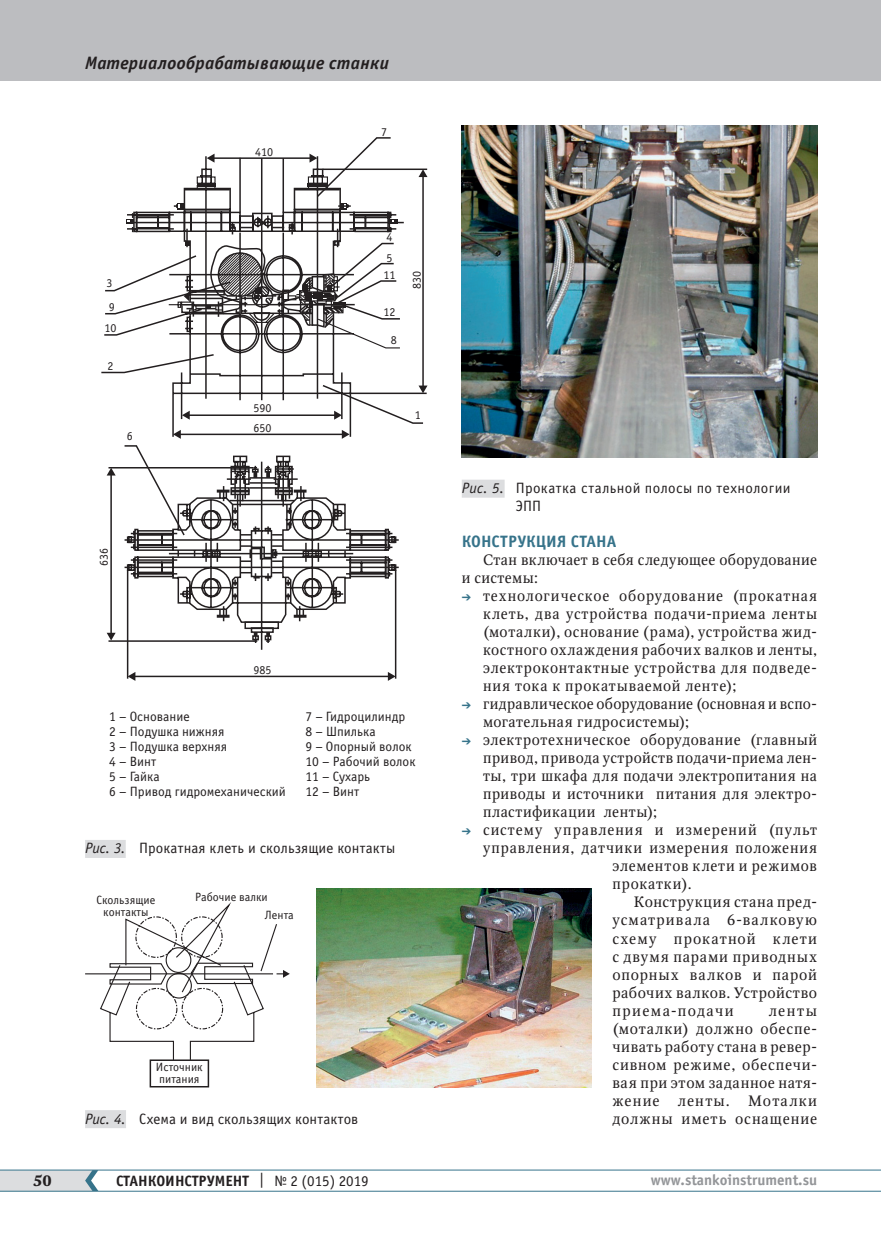
<style>
.page{position:relative;width:881px;height:1234px;background:#fff}
.page>*{position:absolute;margin:0;border:0;box-sizing:border-box;transform-origin:0 0}
.t1{font:italic 700 18px "Officina Sans C";letter-spacing:.015em;color:#231f20}
.t2{font:700 16.5px "Officina Sans C";letter-spacing:.005em;color:#36738a}
.t3{font:15px/18px "Octava";letter-spacing:.05em;color:#231f20;text-align:justify}
.t4{font:15px/18px "Officina Sans C";letter-spacing:.015em;color:#231f20}
.t5{font:15px/18px "Octava";letter-spacing:.025em;color:#231f20}
.t6{font:15px "Octava";letter-spacing:.07em;color:#231f20}
.t7{font:700 15px "Officina Sans C";color:#231f20}
.t8{font:700 15px "Officina Sans C";color:#939598}
.t9{font:15px "Octava";letter-spacing:.075em;color:#231f20}
.t10{font:15px "Octava";letter-spacing:.09em;color:#231f20}
.t11{font:700 15px "Octava";color:#231f20}
.t12{font:13.5px/15px "Officina Sans C";color:#231f20}
.t13{font:12px/12px "Officina Sans C";color:#231f20}
.s1{font-style:italic}
.s2{color:#36738a}
.s3{font-weight:400}
</style>
<div class="page">
<hr style="left:0;top:1190px;width:880px;height:1px;background:#36738a">
<hr style="left:0;top:1169px;width:880px;height:1px;background:#36738a">
<svg style="left:0;top:1169px;width:98px;height:21px"></svg>
<div style="left:0;top:0;width:880px;height:81px;background:#bcbdc0"></div>
<svg style="left:110px;top:468px;width:287px;height:212px"></svg>
<svg style="left:107px;top:468px;width:9px;height:7px"></svg>
<svg style="left:107px;top:632px;width:9px;height:8px"></svg>
<hr style="left:395px;top:570px;width:1px;height:108px;background:#231f20">
<hr style="left:108px;top:640px;width:146px;height:1px;background:#231f20">
<hr style="left:108px;top:467px;width:145px;height:1px;background:#231f20">
<hr style="left:134px;top:675px;width:255px;height:2px;background:#231f20">
<svg style="left:128px;top:671px;width:7px;height:9px"></svg>
<svg style="left:388px;top:671px;width:7px;height:9px"></svg>
<svg style="left:101px;top:154px;width:326px;height:270px"></svg>
<svg style="left:123px;top:430px;width:276px;height:193px"></svg>
<div style="left:149px;top:1059px;width:60px;height:28px;border:2px solid #231f20"></div>
<hr style="left:85px;top:973px;width:188px;height:1px;background:#231f20">
<svg style="left:99px;top:902px;width:191px;height:158px"></svg>
<img style="left:316px;top:888px;width:275px;height:199px">
<div style="left:85px;top:1109px;width:41px;height:18px;background:#dcdddf"></div>
<img style="left:461px;top:125px;width:355px;height:332px">
<div style="left:461px;top:479px;width:43px;height:18px;background:#dcdddf"></div>
<div style="left:85px;top:839px;width:41px;height:18px;background:#dcdddf"></div>
<p class="t1" style="left:85px;top:53px;width:305px">Материалообрабатывающие станки</p>
<p class="t13" style="left:106px;top:271px;width:10px;line-height:24px">3<br>9</p>
<p class="t13" style="left:104px;top:322px;width:13px">10</p>
<p class="t13" style="left:107px;top:360px;width:7px">2</p>
<p class="t13" style="left:127px;top:430px;width:7px">6</p>
<p class="t13" style="left:98px;top:565px;width:19px;rotate:-90deg">636</p>
<p class="t13" style="left:255px;top:146px;width:19px">410</p>
<p class="t13" style="left:253px;top:402px;width:19px">590</p>
<p class="t13" style="left:253px;top:422px;width:19px">650</p>
<p class="t13" style="left:253px;top:664px;width:20px">985</p>
<p class="t13" style="left:381px;top:126px;width:7px">7</p>
<p class="t13" style="left:386px;top:231px;width:7px">4</p>
<p class="t13" style="left:386px;top:252px;width:7px">5</p>
<p class="t13" style="left:383px;top:269px;width:13px">11</p>
<p class="t13" style="left:383px;top:306px;width:13px">12</p>
<p class="t13" style="left:390px;top:334px;width:8px">8</p>
<p class="t13" style="left:411px;top:289px;width:20px;rotate:-90deg">830</p>
<p class="t13" style="left:414px;top:409px;width:7px">1</p>
<p class="t12" style="left:109px;top:709px;width:178px">1 – Основание<br>2 – Подушка нижняя<br>3 – Подушка верхняя<br>4 – Винт<br>5 – Гайка<br>6 – Привод гидромеханический</p>
<p class="t12" style="left:305px;top:709px;width:112px">7 – Гидроцилиндр<br>8 – Шпилька<br>9 – Опорный волок<br>10 – Рабочий волок<br>11 – Сухарь<br>12 – Винт</p>
<p class="t4" style="left:85px;top:839px;width:311px"><span class="s1">Рис. 3.</span> Прокатная клеть и скользящие контакты</p>
<p class="t13" style="left:96px;top:893px;width:60px;text-align:center">Скользящие контакты</p>
<p class="t13" style="left:265px;top:887px;width:30px;line-height:18.6px;text-indent:-70px">Рабочие валки<br>Лента</p>
<p class="t13" style="left:156px;top:1060px;width:48px">Источник питания</p>
<p class="t4" style="left:85px;top:1109px;width:274px"><span class="s1">Рис. 4.</span> Схема и вид скользящих контактов</p>
<p class="t4" style="left:515px;top:479px;width:276px;text-indent:-54px"><span class="s1">Рис. 5.</span> Прокатка стальной полосы по технологии<br>ЭПП</p>
<p class="t2" style="left:461px;top:532px;width:156px">КОНСТРУКЦИЯ СТАНА</p>
<p class="t5" style="left:461px;top:551px;width:357px;text-indent:21px">Стан включает в себя следующее оборудование и системы:</p>
<p class="t3" style="left:483px;top:587px;width:335px;text-indent:-21px"><span class="s2">➔</span> технологическое оборудование (прокатная клеть, два устройства подачи-приема ленты (моталки), основание (рама), устройства жид&shy;костного охлаждения рабочих валков и ленты, электроконтактные устройства для подведе&shy;ния тока к прокатываемой ленте);</p>
<p class="t5" style="left:483px;top:695px;width:335px;text-indent:-21px"><span class="s2">➔</span> гидравлическое оборудование (основная и вспо&shy;могательная гидросистемы);</p>
<p class="t3" style="left:483px;top:731px;width:335px;text-indent:-21px"><span class="s2">➔</span> электротехническое оборудование (главный привод, привода устройств подачи-приема лен&shy;ты, три шкафа для подачи электропитания на приводы и источники питания для электро&shy;пластификации ленты);</p>
<p class="t6" style="left:461px;top:820px;width:356px"><span class="s2">➔</span> систему управления и измерений (пульт</p>
<p class="t3" style="left:483px;top:839px;width:335px">управления, датчики измерения положения</p>
<p class="t3" style="left:612px;top:857px;width:206px">элементов клети и режимов</p>
<p class="t3" style="left:612px;top:875px;width:81px">прокатки).</p>
<p class="t3" style="left:633px;top:893px;width:185px">Конструкция стана пред-</p>
<p class="t6" style="left:612px;top:910px;width:206px">усматривала 6-валковую</p>
<p class="t9" style="left:612px;top:928px;width:206px">схему прокатной клети</p>
<p class="t3" style="left:612px;top:947px;width:206px">с двумя парами приводных</p>
<p class="t3" style="left:612px;top:965px;width:206px">опорных валков и парой</p>
<p class="t3" style="left:612px;top:983px;width:206px">рабочих валков. Устройство</p>
<p class="t10" style="left:612px;top:1000px;width:123px">приема-подачи</p>
<p class="t3" style="left:612px;top:1001px;width:206px;text-indent:156px">ленты (моталки) должно обеспе&shy;чивать работу стана в ревер&shy;сивном режиме, обеспечи&shy;вая при этом заданное натя&shy;жение ленты. Моталки должны иметь оснащение</p>
<p class="t11" style="left:33px;top:1170px;width:20px">50</p>
<p class="t7" style="left:116px;top:1171px;width:254px">СТАНКОИНСТРУМЕНТ <span class="s3">| № 2 (015) 2019</span></p>
<p class="t8" style="left:650px;top:1171px;width:168px">www.stankoinstrument.su</p>
</div>
